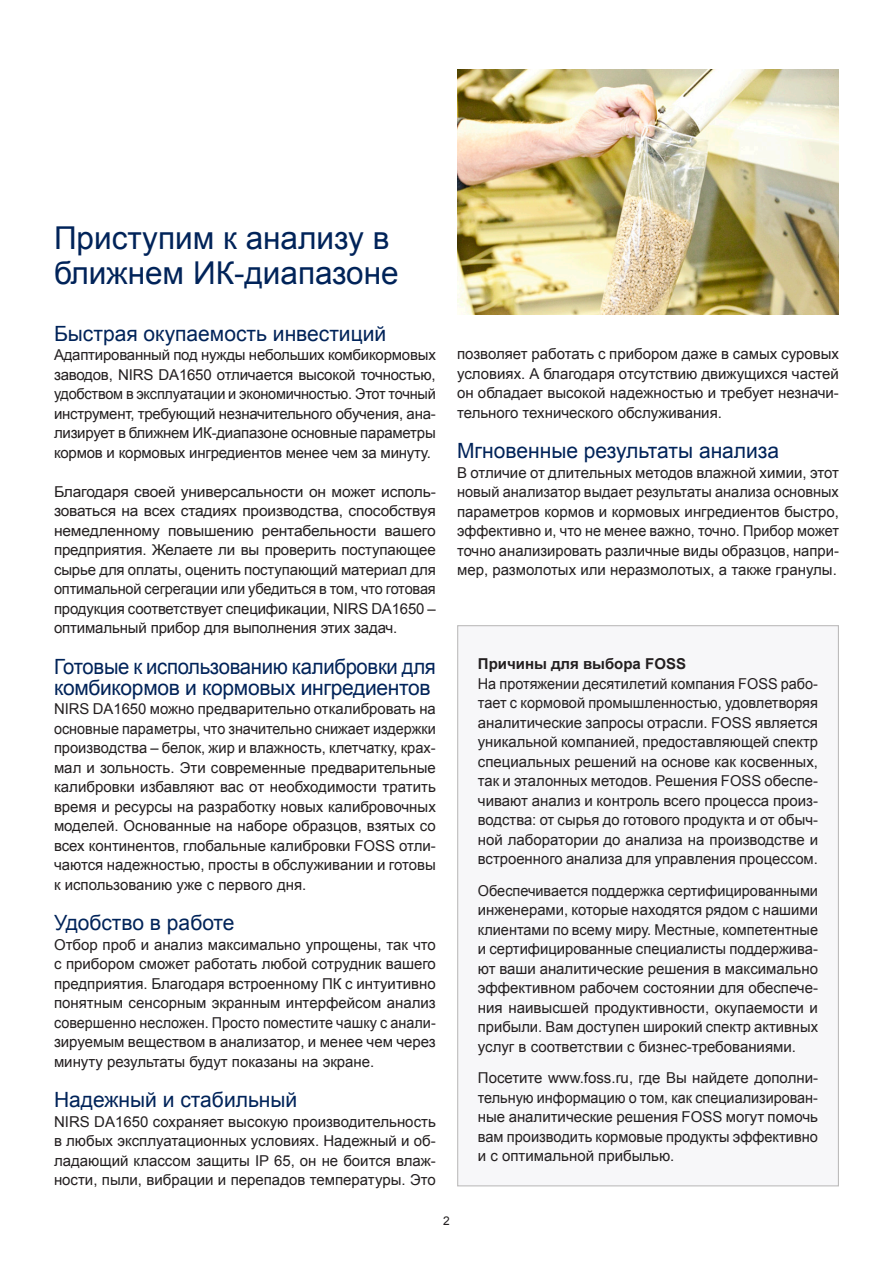
<style>
.page{position:relative;width:893px;height:1263px;background:#fff}
.page>*{position:absolute;margin:0;border:0;box-sizing:border-box;transform-origin:0 0}
.Stor_rubrik{font:31.5px/34.5px "Arial";color:#002359}
.Rubrik{font:21px/21px "Arial";letter-spacing:-.01em;color:#002359}
.Brød{font:15px/19.5px "Arial";color:#231f20;text-align:justify}
.Brød-2{font:15px/19.5px "Arial";color:#231f20;text-align:justify;scale:.96 1}
.Brød-3{font:15px/19.5px "Arial";color:#231f20;text-align:justify;scale:1.04 1}
.Brød-4{font:700 15px "Arial";color:#231f20}
.Brødtekst{font:12px "Arial";color:#231f20}
</style>
<div class="page">
<img style="left:457px;top:70px;width:382px;height:245px">
<div style="left:458px;top:626px;width:380px;height:560px;background:#f7f7f9"></div>
<p class="Stor_rubrik" style="left:54px;top:221px;width:346px">Приступим к анализу в ближнем ИК-диапазоне</p>
<p class="Rubrik" style="left:54px;top:323px;width:334px">Быстрая окупаемость инвестиций</p>
<p class="Brød" style="left:54px;top:345px;width:383px">Адаптированный под нужды небольших комбикормовых заводов, NIRS DA1650 отличается высокой точностью, удобством в эксплуатации и экономичностью. Этот точный инструмент, требующий незначительного обучения, ана&shy;лизирует в ближнем ИК-диапазоне основные параметры кормов и кормовых ингредиентов менее чем за минуту.</p>
<p class="Brød-3" style="left:54px;top:482px;width:369px">Благодаря своей универсальности он может исполь&shy;зоваться на всех стадиях производства, способствуя немедленному повышению рентабельности вашего предприятия. Желаете ли вы проверить поступающее сырье для оплаты, оценить поступающий материал для оптимальной сегрегации или убедиться в том, что готовая продукция соответствует спецификации, NIRS DA1650 – оптимальный прибор для выполнения этих задач.</p>
<p class="Rubrik" style="left:54px;top:656px;width:383px">Готовые к использованию калибровки для комбикормов и кормовых ингредиентов</p>
<p class="Brød" style="left:54px;top:699px;width:383px">NIRS DA1650 можно предварительно откалибровать на основные параметры, что значительно снижает издержки производства – белок, жир и влажность, клетчатку, крах&shy;мал и зольность. Эти современные предварительные калибровки избавляют вас от необходимости тратить время и ресурсы на разработку новых калибровочных моделей. Основанные на наборе образцов, взятых со всех континентов, глобальные калибровки FOSS отли&shy;чаются надежностью, просты в обслуживании и готовы к использованию уже с первого дня.</p>
<p class="Rubrik" style="left:54px;top:912px;width:182px">Удобство в работе</p>
<p class="Brød" style="left:54px;top:935px;width:383px">Отбор проб и анализ максимально упрощены, так что с прибором сможет работать любой сотрудник вашего предприятия. Благодаря встроенному ПК с интуитивно понятным сенсорным экранным интерфейсом анализ совершенно несложен. Просто поместите чашку с анали&shy;зируемым веществом в анализатор, и менее чем через минуту результаты будут показаны на экране.</p>
<p class="Rubrik" style="left:54px;top:1089px;width:245px">Надежный и стабильный</p>
<p class="Brød" style="left:54px;top:1112px;width:383px">NIRS DA1650 сохраняет высокую производительность в любых эксплуатационных условиях. Надежный и об&shy;ладающий классом защиты IP 65, он не боится влаж&shy;ности, пыли, вибрации и перепадов температуры. Это</p>
<p class="Brød" style="left:457px;top:345px;width:383px">позволяет работать с прибором даже в самых суровых условиях. А благодаря отсутствию движущихся частей он обладает высокой надежностью и требует незначи&shy;тельного технического обслуживания.</p>
<p class="Rubrik" style="left:457px;top:441px;width:324px">Мгновенные результаты анализа</p>
<p class="Brød" style="left:457px;top:463px;width:383px">В отличие от длительных методов влажной химии, этот новый анализатор выдает результаты анализа основных параметров кормов и кормовых ингредиентов быстро, эффективно и, что не менее важно, точно. Прибор может точно анализировать различные виды образцов, напри&shy;мер, размолотых или неразмолотых, а также гранулы.</p>
<p class="Brød-4" style="left:478px;top:654px;width:210px">Причины для выбора FOSS</p>
<p class="Brød-2" style="left:478px;top:674px;width:356px">На протяжении десятилетий компания FOSS рабо&shy;тает с кормовой промышленностью, удовлетворяя аналитические запросы отрасли. FOSS является уникальной компанией, предоставляющей спектр специальных решений на основе как косвенных, так и эталонных методов. Решения FOSS обеспе&shy;чивают анализ и контроль всего процесса произ&shy;водства: от сырья до готового продукта и от обыч&shy;ной лаборатории до анализа на производстве и встроенного анализа для управления процессом.</p>
<p class="Brød" style="left:478px;top:881px;width:342px">Обеспечивается поддержка сертифицированными инженерами, которые находятся рядом с нашими клиентами по всему миру. Местные, компетентные и сертифицированные специалисты поддержива&shy;ют ваши аналитические решения в максимально эффективном рабочем состоянии для обеспече&shy;ния наивысшей продуктивности, окупаемости и прибыли. Вам доступен широкий спектр активных услуг в соответствии с бизнес-требованиями.</p>
<p class="Brød" style="left:478px;top:1068px;width:342px">Посетите www.foss.ru, где Вы найдете дополни&shy;тельную информацию о том, как специализирован&shy;ные аналитические решения FOSS могут помочь вам производить кормовые продукты эффективно и с оптимальной прибылью.</p>
<p class="Brødtekst" style="left:443px;top:1213px;width:8px">2</p>
</div>
